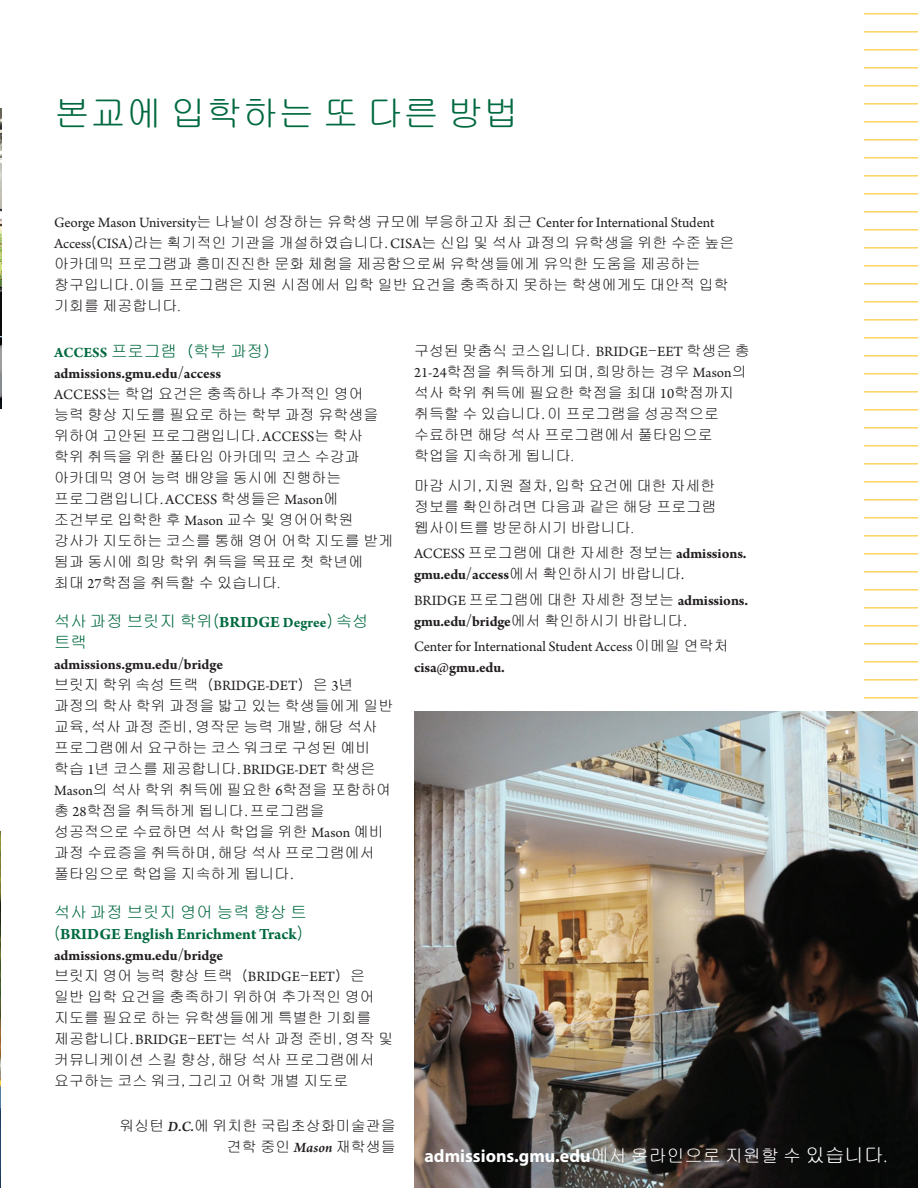
<style>
.page{position:relative;width:918px;height:1188px;background:#fff}
.page>*{position:absolute;margin:0;border:0;box-sizing:border-box;transform-origin:0 0}
.BODY{font:36px "Gulim";color:#00693f}
.B-HEADS{font:700 18px "Myriad Pro";color:#fff}
.PROGRAM{font:700 16.5px/21px "Arno Pro";color:#00693f}
.PROGRAM-2{font:16.5px/21px "Gulim";color:#00693f}
.BODY-2{font:15px/21px "Gulim";color:#231f20}
.PROGRAM_WEB{font:700 15px "Arno Pro";color:#231f20}
.BODY-3{font:15px/21px "Arno Pro";letter-spacing:-.01em;color:#231f20}
.BODY-HANGING{font:15px/21px "Gulim";color:#231f20;text-align:right}
.s1{font-family:"Arno Pro"}
.s2{font-family:"Arno Pro";font-weight:700;font-size:15px}
.s3{font-family:"Gulim";font-weight:400}
.s4{font-family:"Arno Pro";font-weight:700}
.s5{font-family:"Arno Pro";font-weight:600;font-style:italic}
.s6{font-family:"Gulim"}
.s7{font-weight:700}
.s8{font-family:"Gulim";font-weight:400;font-size:19.5px}
</style>
<div class="page">
<hr style="left:864px;top:14px;width:54px;height:1px;background:#fdbe12">
<hr style="left:864px;top:32px;width:54px;height:1px;background:#fdbe12">
<hr style="left:864px;top:50px;width:54px;height:1px;background:#fdbe12">
<hr style="left:864px;top:68px;width:54px;height:1px;background:#fdbe12">
<hr style="left:864px;top:86px;width:54px;height:1px;background:#fdbe12">
<hr style="left:864px;top:104px;width:54px;height:1px;background:#fdbe12">
<hr style="left:864px;top:122px;width:54px;height:1px;background:#fdbe12">
<hr style="left:864px;top:140px;width:54px;height:1px;background:#fdbe12">
<hr style="left:864px;top:158px;width:54px;height:1px;background:#fdbe12">
<hr style="left:864px;top:176px;width:54px;height:1px;background:#fdbe12">
<hr style="left:864px;top:194px;width:54px;height:1px;background:#fdbe12">
<hr style="left:864px;top:212px;width:54px;height:1px;background:#fdbe12">
<hr style="left:864px;top:230px;width:54px;height:1px;background:#fdbe12">
<hr style="left:864px;top:248px;width:54px;height:1px;background:#fdbe12">
<hr style="left:864px;top:266px;width:54px;height:1px;background:#fdbe12">
<hr style="left:864px;top:284px;width:54px;height:1px;background:#fdbe12">
<hr style="left:864px;top:302px;width:54px;height:1px;background:#fdbe12">
<hr style="left:864px;top:320px;width:54px;height:1px;background:#fdbe12">
<hr style="left:864px;top:338px;width:54px;height:1px;background:#fdbe12">
<hr style="left:864px;top:356px;width:54px;height:1px;background:#fdbe12">
<hr style="left:864px;top:374px;width:54px;height:1px;background:#fdbe12">
<hr style="left:864px;top:392px;width:54px;height:1px;background:#fdbe12">
<hr style="left:864px;top:410px;width:54px;height:1px;background:#fdbe12">
<hr style="left:864px;top:428px;width:54px;height:1px;background:#fdbe12">
<hr style="left:864px;top:446px;width:54px;height:1px;background:#fdbe12">
<hr style="left:864px;top:464px;width:54px;height:1px;background:#fdbe12">
<hr style="left:864px;top:482px;width:54px;height:1px;background:#fdbe12">
<hr style="left:864px;top:500px;width:54px;height:1px;background:#fdbe12">
<hr style="left:864px;top:518px;width:54px;height:1px;background:#fdbe12">
<hr style="left:864px;top:536px;width:54px;height:1px;background:#fdbe12">
<hr style="left:864px;top:554px;width:54px;height:1px;background:#fdbe12">
<hr style="left:864px;top:572px;width:54px;height:1px;background:#fdbe12">
<hr style="left:864px;top:590px;width:54px;height:1px;background:#fdbe12">
<hr style="left:864px;top:608px;width:54px;height:1px;background:#fdbe12">
<hr style="left:864px;top:626px;width:54px;height:1px;background:#fdbe12">
<hr style="left:864px;top:644px;width:54px;height:1px;background:#fdbe12">
<hr style="left:864px;top:662px;width:54px;height:1px;background:#fdbe12">
<hr style="left:864px;top:680px;width:54px;height:1px;background:#fdbe12">
<hr style="left:864px;top:698px;width:54px;height:1px;background:#fdbe12">
<img style="left:414px;top:712px;width:504px;height:476px">
<img style="left:0;top:832px;width:1px;height:356px">
<img style="left:0;top:108px;width:1px;height:301px">
<p class="BODY" style="left:54px;top:95px;width:467px">본교에 입학하는 또 다른 방법</p>
<p class="BODY-2" style="left:54px;top:211px;width:682px"><span class="s1">George Mason University</span>는 나날이 성장하는 유학생 규모에 부응하고자 최근 <span class="s1">Center for International Student Access</span>(<span class="s1">CISA</span>)라는 획기적인 기관을 개설하였습니다.<span class="s1">CISA</span>는 신입 및 석사 과정의 유학생을 위한 수준 높은 아카데믹 프로그램과 흥미진진한 문화 체험을 제공함으로써 유학생들에게 유익한 도움을 제공하는 창구입니다.이들 프로그램은 지원 시점에서 입학 일반 요건을 충족하지 못하는 학생에게도 대안적 입학 기회를 제공합니다．</p>
<p class="PROGRAM-2" style="left:54px;top:341px;width:227px"><span class="s2">ACCESS</span> 프로그램（학부 과정）</p>
<p class="PROGRAM_WEB" style="left:54px;top:365px;width:169px">admissions.gmu.edu<span class="s3">/</span>access</p>
<p class="BODY-2" style="left:54px;top:383px;width:341px"><span class="s1">ACCESS</span>는 학업 요건은 충족하나 추가적인 영어 능력 향상 지도를 필요로 하는 학부 과정 유학생을 위하여 고안된 프로그램입니다.<span class="s1">ACCESS</span>는 학사 학위 취득을 위한 풀타임 아카데믹 코스 수강과 아카데믹 영어 능력 배양을 동시에 진행하는 프로그램입니다.<span class="s1">ACCESS</span> 학생들은 <span class="s1">Mason</span>에 조건부로 입학한 후 <span class="s1">Mason</span> 교수 및 영어어학원 강사가 지도하는 코스를 통해 영어 어학 지도를 받게 됨과 동시에 희망 학위 취득을 목표로 첫 학년에 최대 <span class="s1">27</span>학점을 취득할 수 있습니다．</p>
<p class="PROGRAM-2" style="left:54px;top:611px;width:316px">석사 과정 브릿지 학위(<span class="s4">BRIDGE</span> <span class="s2">Degree</span>) 속성 트랙</p>
<p class="PROGRAM_WEB" style="left:54px;top:656px;width:171px">admissions.gmu.edu<span class="s3">/</span>bridge</p>
<p class="BODY-2" style="left:54px;top:674px;width:341px">브릿지 학위 속성 트랙（<span class="s1">BRIDGE-DET</span>）은 <span class="s1">3</span>년 과정의 학사 학위 과정을 밟고 있는 학생들에게 일반 교육, 석사 과정 준비, 영작문 능력 개발, 해당 석사 프로그램에서 요구하는 코스 워크로 구성된 예비 학습 <span class="s1">1</span>년 코스를 제공합니다. <span class="s1">BRIDGE-DET</span> 학생은<br><span class="s1">Mason</span>의 석사 학위 취득에 필요한 <span class="s1">6</span>학점을 포함하여 총 <span class="s1">28</span>학점을 취득하게 됩니다.프로그램을 성공적으로 수료하면 석사 학업을 위한 <span class="s1">Mason</span> 예비 과정 수료증을 취득하며, 해당 석사 프로그램에서 풀타임으로 학업을 지속하게 됩니다.</p>
<p class="PROGRAM" style="left:54px;top:903px;width:255px"><span class="s3">석사 과정 브릿지 영어 능력 향상 트 (</span>BRIDGE English Enrichment Track<span class="s3">)</span></p>
<p class="PROGRAM_WEB" style="left:54px;top:947px;width:171px">admissions.gmu.edu<span class="s3">/</span>bridge</p>
<p class="BODY-2" style="left:54px;top:965px;width:341px">브릿지 영어 능력 향상 트랙（<span class="s1">BRIDGE</span>-<span class="s1">EET</span>）은 일반 입학 요건을 충족하기 위하여 추가적인 영어 지도를 필요로 하는 유학생들에게 특별한 기회를 제공합니다. <span class="s1">BRIDGE</span>-<span class="s1">EET</span>는 석사 과정 준비, 영작 및 커뮤니케이션 스킬 향상, 해당 석사 프로그램에서 요구하는 코스 워크, 그리고 어학 개별 지도로</p>
<p class="BODY-HANGING" style="left:119px;top:1115px;width:278px">워싱턴 <span class="s5">D.C.</span>에 위치한 국립초상화미술관을 견학 중인 <span class="s5">Mason</span> 재학생들</p>
<p class="BODY-2" style="left:414px;top:340px;width:337px">구성된 맞춤식 코스입니다. <span class="s1">BRIDGE</span>-<span class="s1">EET</span> 학생은 총<br><span class="s1">21-24</span>학점을 취득하게 되며, 희망하는 경우 <span class="s1">Mason</span>의 석사 학위 취득에 필요한 학점을 최대 <span class="s1">10</span>학점까지 취득할 수 있습니다.이 프로그램을 성공적으로 수료하면 해당 석사 프로그램에서 풀타임으로 학업을 지속하게 됩니다．</p>
<p class="BODY-2" style="left:414px;top:475px;width:304px;text-align:justify">마감 시기, 지원 절차, 입학 요건에 대한 자세한 정보를 확인하려면 다음과 같은 해당 프로그램 웹사이트를 방문하시기 바랍니다．</p>
<p class="BODY-2" style="left:414px;top:543px;width:334px"><span class="s1">ACCESS</span> 프로그램에 대한 자세한 정보는 <span class="s4">admissions. gmu.edu</span>/<span class="s4">access</span>에서 확인하시기 바랍니다<span class="s1">.</span></p>
<p class="BODY-2" style="left:414px;top:589px;width:336px"><span class="s1">BRIDGE</span> 프로그램에 대한 자세한 정보는 <span class="s4">admissions. gmu.edu</span>/<span class="s4">bridge</span>에서 확인하시기 바랍니다.</p>
<p class="BODY-3" style="left:414px;top:637px;width:316px">Center for International Student Access <span class="s6">이메일 연락처 </span><span class="s7">cisa</span>@<span class="s7">gmu.edu.</span></p>
<p class="B-HEADS" style="left:424px;top:1144px;width:480px">admissions.gmu.edu<span class="s3">에서 온라인으로 지원할 수</span> <span class="s8">있습니다．</span></p>
</div>
